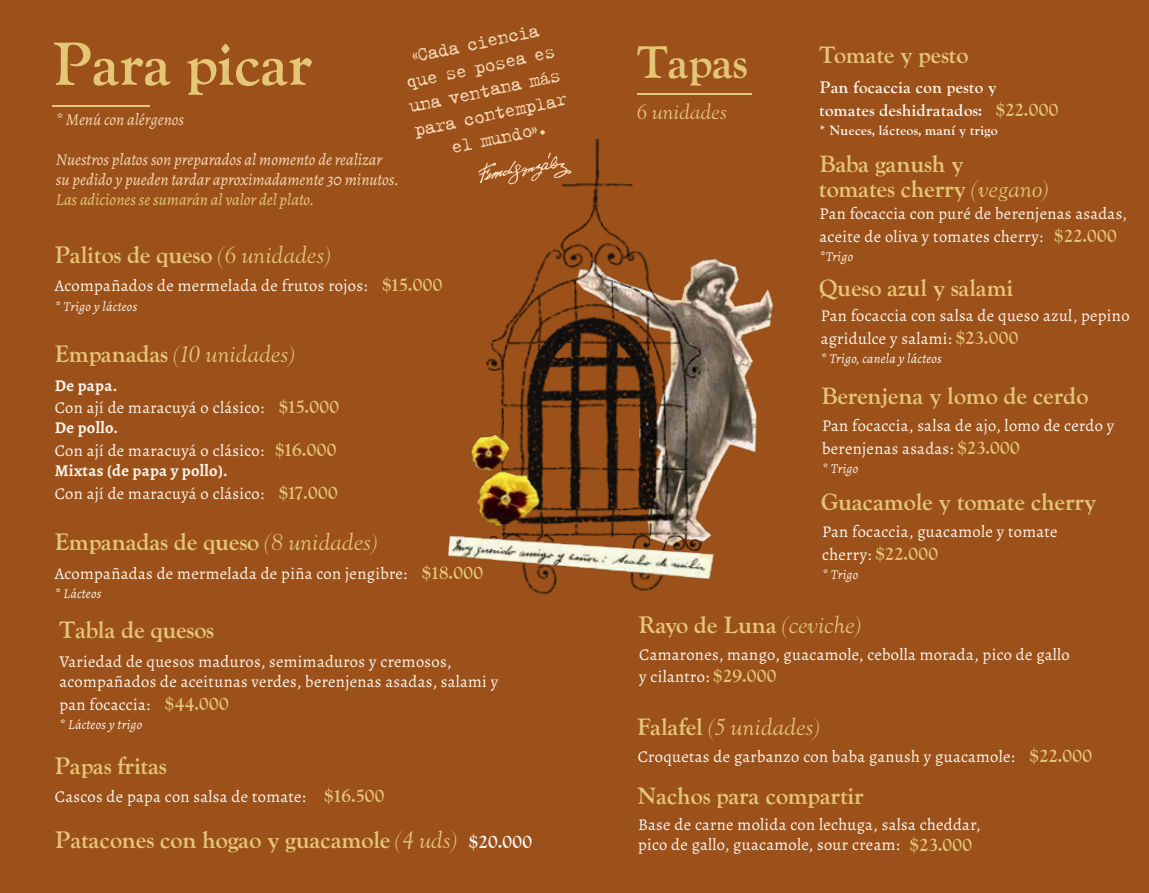
<style>
.page{position:relative;width:1149px;height:893px;background:#fff}
.page>*{position:absolute;margin:0;border:0;box-sizing:border-box;transform-origin:0 0}
.t1{font:700 60px "LTC Goudy Oldstyle Pro";color:#e5c677}
.t2{font:700 45.3px "LTC Goudy Oldstyle Pro";color:#e5c677}
.t3{font:700 23.55px/25.2px "LTC Goudy Oldstyle Pro";color:#e5c677}
.t4{font:italic 23.55px "LTC Goudy Oldstyle Pro";color:#e5c677}
.t5{font:italic 21.3px "LTC Goudy Oldstyle Pro";color:#e5c677}
.t6{font:20.25px/24.3px "Typical Writer";color:#f7d7b5;text-align:center}
.t7{font:16.5px/22.8px "Alegreya";letter-spacing:.02em;color:#fff4eb}
.t8{font:italic 16.5px/19.8px "Alegreya";color:#f7d7b5}
.t9{font:700 16.5px/22.8px "LTC Goudy Oldstyle Pro";letter-spacing:.02em;color:#fff4eb}
.t10{font:italic 16.5px "Alegreya";color:#e5c677}
.t11{font:italic 13.5px "Alegreya";letter-spacing:.02em;color:#fff4eb}
.t12{font:700 13.5px "LTC Goudy Oldstyle Pro";letter-spacing:.02em;color:#fff4eb}
.s1{font-family:"American Typewriter"}
.s2{font-family:"American Typewriter";font-size:16.8px}
.s3{font-weight:400;font-style:italic}
.s4{font-family:"LTC Goudy Oldstyle Pro";font-weight:700;font-size:18.9px;color:#e5c677}
.s5{font-weight:700;font-style:normal}
.s6{font-weight:700}
.s7{font-size:18.9px;color:#fff}
.s8{font-size:18.9px;color:#e5c677}
</style>
<div class="page">
<div style="left:0;top:0;width:1148px;height:893px;background:#9b5119"></div>
<img style="left:447px;top:138px;width:326px;height:457px">
<hr style="left:52px;top:105px;width:98px;height:2px;background:#e5c677">
<svg style="left:478px;top:153px;width:93px;height:32px"></svg>
<hr style="left:636px;top:93px;width:115px;height:2px;background:#e5c677">
<h1 class="t1" style="left:52px;top:28px;width:262px">Para picar</h1>
<p class="t8" style="left:56px;top:110px;width:130px">* Menú con alérgenos</p>
<p class="t8" style="left:56px;top:150px;width:344px">Nuestros platos son preparados al momento de realizar su pedido y pueden tardar aproximadamente 30 minutos.</p>
<p class="t10" style="left:56px;top:188px;width:260px">Las adiciones se sumarán al valor del plato.</p>
<p class="t6" style="left:396px;top:47px;width:158px;rotate:-12deg"><span class="s1">«</span>Cada ciencia que se posea es una ventana m<span class="s2">á</span>s para contemplar el mundo<span class="s1">»</span>.</p>
<h3 class="t3" style="left:54px;top:243px;width:278px">Palitos de queso <span class="s3">(6 unidades)</span></h3>
<p class="t7" style="left:55px;top:275px;width:389px">Acompañados de mermelada de frutos rojos: <span class="s4">$15.000</span></p>
<p class="t11" style="left:55px;top:297px;width:84px">* Trigo y lácteos</p>
<h3 class="t4" style="left:54px;top:341px;width:242px"><span class="s5">Empanadas</span> (10 unidades)</h3>
<p class="t7" style="left:55px;top:374px;width:285px"><span class="s6">De papa.<br></span>Con ají de maracuyá o clásico: <span class="s4">$15.000</span></p>
<p class="t7" style="left:55px;top:416px;width:283px"><span class="s6">De pollo.<br></span>Con ají de maracuyá o clásico: <span class="s4">$16.000</span></p>
<p class="t7" style="left:55px;top:459px;width:284px"><span class="s6">Mixtas (de papa y pollo).<br></span>Con ají de maracuyá o clásico: <span class="s4">$17.000</span></p>
<h3 class="t3" style="left:54px;top:531px;width:324px">Empanadas de queso <span class="s3">(8 unidades)</span></h3>
<p class="t7" style="left:55px;top:562px;width:429px">Acompañadas de mermelada de piña con jengibre: <span class="s4">$18.000</span></p>
<p class="t11" style="left:55px;top:584px;width:48px">* Lácteos</p>
<h3 class="t3" style="left:59px;top:618px;width:157px">Tabla de quesos</h3>
<p class="t7" style="left:59px;top:651px;width:440px;line-height:19.8px">Variedad de quesos maduros, semimaduros y cremosos, acompañados de aceitunas verdes, berenjenas asadas, salami y</p>
<p class="t7" style="left:59px;top:693px;width:171px">pan focaccia: <span class="s4">$44.000</span></p>
<p class="t11" style="left:59px;top:715px;width:84px">* Lácteos y trigo</p>
<h3 class="t3" style="left:54px;top:754px;width:114px">Papas fritas</h3>
<p class="t7" style="left:55px;top:785px;width:331px">Cascos de papa con salsa de tomate: <span class="s4">$16.500</span></p>
<h3 class="t3" style="left:55px;top:828px;width:478px">Patacones con hogao y guacamole <span class="s3">(4 uds)</span> <span class="s7">$20.000</span></h3>
<h2 class="t2" style="left:636px;top:36px;width:113px">Tapas</h2>
<p class="t5" style="left:636px;top:100px;width:91px">6 unidades</p>
<h3 class="t3" style="left:818px;top:44px;width:151px">Tomate y pesto</h3>
<p class="t9" style="left:819px;top:76px;width:240px">Pan focaccia con pesto y<br>tomates deshidratados: <span class="s8">$22.000</span></p>
<p class="t12" style="left:819px;top:122px;width:180px">* Nueces, lácteos, maní y trigo</p>
<h3 class="t3" style="left:818px;top:152px;width:231px">Baba ganush y<br>tomates cherry <span class="s3">(vegano)</span></h3>
<p class="t7" style="left:819px;top:202px;width:309px">Pan focaccia con puré de berenjenas asadas, aceite de oliva y tomates cherry: <span class="s4">$22.000</span></p>
<p class="t11" style="left:819px;top:248px;width:35px">*Trigo</p>
<h3 class="t3" style="left:818px;top:276px;width:196px">Queso azul y salami</h3>
<p class="t7" style="left:820px;top:304px;width:310px">Pan focaccia con salsa de queso azul, pepino agridulce y salami: <span class="s4">$23.000</span></p>
<p class="t11" style="left:820px;top:350px;width:123px">* Trigo, canela y lácteos</p>
<h3 class="t3" style="left:820px;top:384px;width:269px">Berenjena y lomo de cerdo</h3>
<p class="t7" style="left:821px;top:414px;width:293px">Pan focaccia, salsa de ajo, lomo de cerdo y berenjenas asadas: <span class="s4">$23.000</span></p>
<p class="t11" style="left:821px;top:459px;width:38px">* Trigo</p>
<h3 class="t3" style="left:820px;top:490px;width:277px">Guacamole y tomate cherry</h3>
<p class="t7" style="left:821px;top:520px;width:237px">Pan focaccia, guacamole y tomate cherry: <span class="s4">$22.000</span></p>
<p class="t11" style="left:821px;top:565px;width:38px">* Trigo</p>
<h3 class="t3" style="left:638px;top:613px;width:224px">Rayo de Luna <span class="s3">(ceviche)</span></h3>
<p class="t7" style="left:639px;top:643px;width:432px">Camarones, mango, guacamole, cebolla morada, pico de gallo y cilantro: <span class="s4">$29.000</span></p>
<h3 class="t4" style="left:636px;top:713px;width:184px"><span class="s5">Falafel</span> (5 unidades)</h3>
<p class="t7" style="left:637px;top:745px;width:455px">Croquetas de garbanzo con baba ganush y guacamole: <span class="s4">$22.000</span></p>
<h3 class="t3" style="left:636px;top:784px;width:228px">Nachos para compartir</h3>
<p class="t7" style="left:638px;top:814px;width:344px;line-height:19.8px">Base de carne molida con lechuga, salsa cheddar, pico de gallo, guacamole, sour cream: <span class="s4">$23.000</span></p>
</div>
